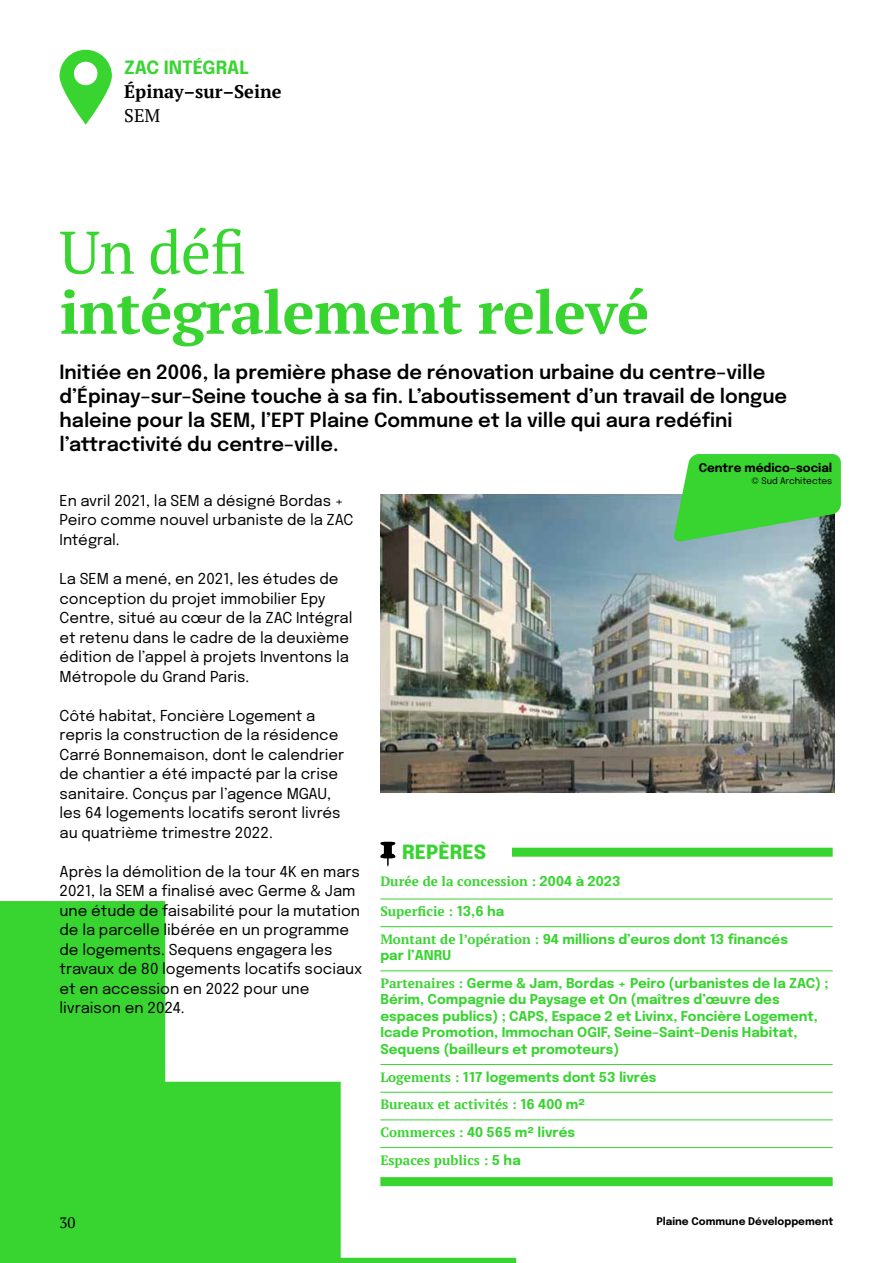
<style>
.page{position:relative;width:893px;height:1263px;background:#fff}
.page>*{position:absolute;margin:0;border:0;box-sizing:border-box;transform-origin:0 0}
.t1{font:700 60px "PT Serif";letter-spacing:-.01em;color:#38d430}
.t2{font:60px "PT Serif";color:#38d430}
.t3{font:600 19.5px/24px "Epilogue";color:#000}
.t4{font:800 19.5px "Epilogue";color:#38d430}
.t5{font:700 18.15px "PT Serif";color:#000}
.t6{font:700 18.15px "Epilogue";color:#38d430}
.t7{font:18.15px "PT Serif";color:#000}
.t8{font:15px/19.5px "Epilogue";color:#000}
.t9{font:15px "PT Serif";color:#000}
.t10{font:700 13.5px/16.5px "Epilogue";color:#38d430}
.t11{font:700 13.5px "PT Serif";color:#38d430}
.t12{font:700 12px "Epilogue";color:#000}
.t13{font:700 10.5px "Epilogue";color:#000}
.t14{font:9px "Epilogue";color:#000}
.s1{font-family:"Epilogue"}
.s2{font-family:"PT Serif"}
</style>
<div class="page">
<svg style="left:60px;top:50px;width:52px;height:75px"></svg>
<svg style="left:0;top:901px;width:516px;height:362px"></svg>
<img style="left:380px;top:494px;width:455px;height:299px">
<hr style="left:380px;top:899px;width:453px;height:1px;background:#38d430">
<hr style="left:380px;top:926px;width:453px;height:1px;background:#38d430">
<hr style="left:380px;top:970px;width:453px;height:1px;background:#38d430">
<hr style="left:380px;top:1064px;width:453px;height:1px;background:#38d430">
<hr style="left:380px;top:1092px;width:453px;height:1px;background:#38d430">
<hr style="left:380px;top:1119px;width:453px;height:1px;background:#38d430">
<hr style="left:380px;top:1147px;width:453px;height:1px;background:#38d430">
<div style="left:380px;top:848px;width:453px;height:9px;background:#38d430"></div>
<div style="left:380px;top:1177px;width:453px;height:9px;background:#38d430"></div>
<div style="left:380px;top:844px;width:132px;height:16px;background:#fff"></div>
<svg style="left:380px;top:842px;width:15px;height:24px"></svg>
<svg style="left:673px;top:454px;width:168px;height:88px;background:#50ce50"></svg>
<p class="t6" style="left:124px;top:55px;width:126px">ZAC INTÉGRAL</p>
<p class="t5" style="left:124px;top:80px;width:159px">Épinay–sur–Seine</p>
<p class="t7" style="left:124px;top:104px;width:38px">SEM</p>
<h1 class="t2" style="left:60px;top:214px;width:189px">Un défi</h1>
<h1 class="t1" style="left:60px;top:273px;width:591px">intégralement relevé</h1>
<p class="t3" style="left:60px;top:359px;width:729px">Initiée en 2006, la première phase de rénovation urbaine du centre–ville d’Épinay–sur–Seine touche à sa fin. L’aboutissement d’un travail de longue haleine pour la SEM, l’EPT Plaine Commune et la ville qui aura redéfini l’attractivité du centre–ville.</p>
<p class="t8" style="left:60px;top:490px;width:296px">En avril 2021, la SEM a désigné Bordas +<br>Peiro comme nouvel urbaniste de la ZAC<br>Intégral.</p>
<p class="t8" style="left:60px;top:568px;width:294px">La SEM a mené, en 2021, les études de conception du projet immobilier Epy Centre, situé au cœur de la ZAC Intégral et retenu dans le cadre de la deuxième édition de l’appel à projets Inventons la Métropole du Grand Paris.</p>
<p class="t8" style="left:60px;top:704px;width:286px">Côté habitat, Foncière Logement a repris la construction de la résidence Carré Bonnemaison, dont le calendrier de chantier a été impacté par la crise sanitaire. Conçus par l’agence MGAU, les 64 logements locatifs seront livrés au quatrième trimestre 2022.</p>
<p class="t8" style="left:60px;top:860px;width:304px">Après la démolition de la tour 4K en mars 2021, la SEM a finalisé avec Germe &amp; Jam une étude de faisabilité pour la mutation de la parcelle libérée en un programme de logements. Sequens engagera les travaux de 80 logements locatifs sociaux et en accession en 2022 pour une livraison en 2024.</p>
<h2 class="t4" style="left:402px;top:839px;width:85px">REPÈRES</h2>
<p class="t12" style="left:699px;top:459px;width:135px">Centre médico–social</p>
<p class="t14" style="left:751px;top:474px;width:83px">© Sud Architectes</p>
<p class="t11" style="left:380px;top:873px;width:242px">Durée de la concession : <span class="s1">2004 à 2023</span></p>
<p class="t11" style="left:380px;top:902px;width:125px">Superficie : <span class="s1">13,6 ha</span></p>
<p class="t10" style="left:380px;top:930px;width:409px"><span class="s2">Montant de l’opération :</span> 94 millions d’euros dont 13 financés par l’ANRU</p>
<p class="t10" style="left:380px;top:974px;width:450px"><span class="s2">Partenaires :</span> Germe &amp; Jam, Bordas + Peiro (urbanistes de la ZAC) ; Bérim, Compagnie du Paysage et On (maîtres d’œuvre des espaces publics) ; CAPS, Espace 2 et Livinx, Foncière Logement, Icade Promotion, Immochan OGIF, Seine–Saint–Denis Habitat, Sequens (bailleurs et promoteurs)</p>
<p class="t10" style="left:380px;top:1068px;width:278px"><span class="s2">Logements :</span> 117 logements dont 53 livrés</p>
<p class="t11" style="left:380px;top:1095px;width:206px">Bureaux et activités : <span class="s1">16 400 m²</span></p>
<p class="t10" style="left:380px;top:1123px;width:196px"><span class="s2">Commerces :</span> 40 565 m² livrés</p>
<p class="t11" style="left:380px;top:1151px;width:142px">Espaces publics : <span class="s1">5 ha</span></p>
<p class="t9" style="left:60px;top:1213px;width:17px">30</p>
<p class="t13" style="left:656px;top:1213px;width:179px">Plaine Commune Développement</p>
</div>
